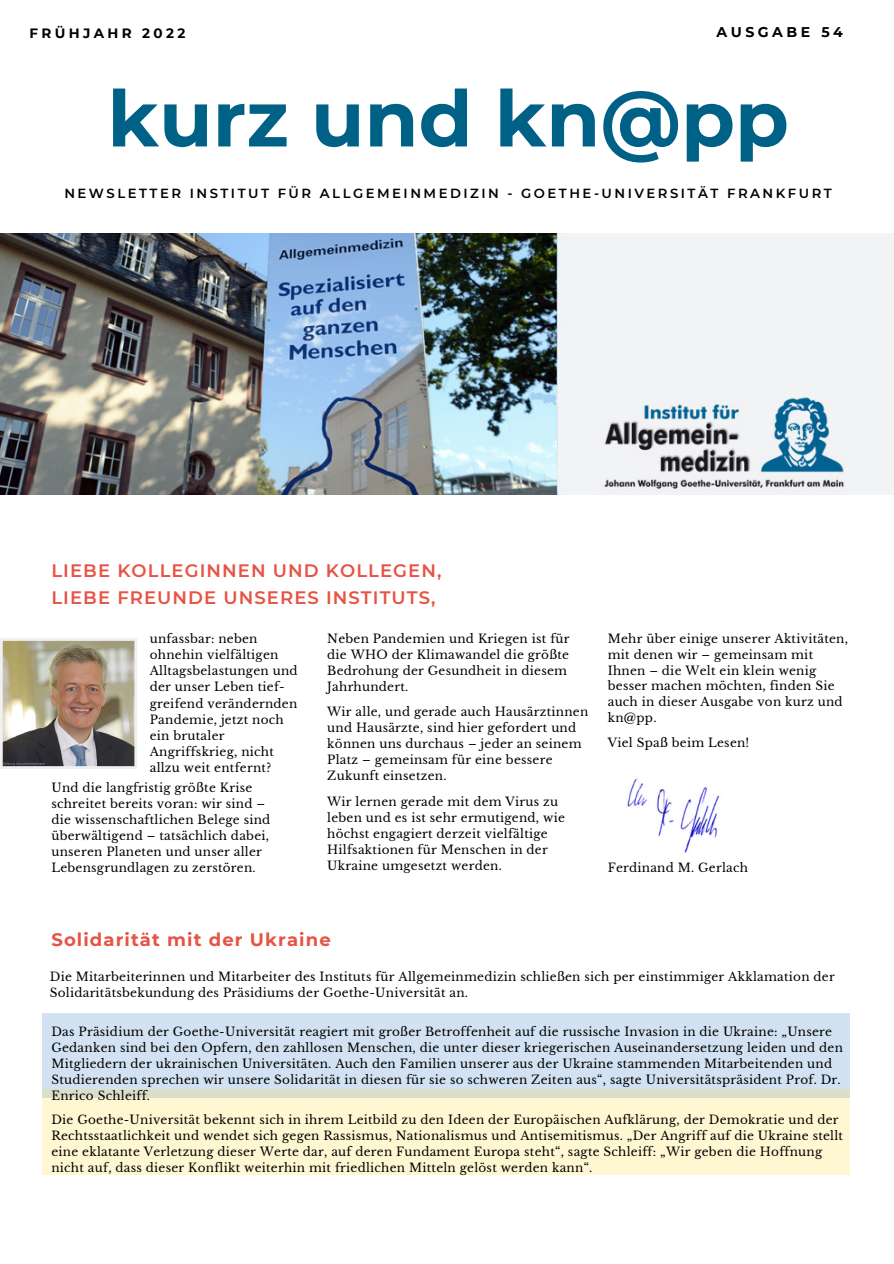
<style>
.page{position:relative;width:894px;height:1264px;background:#fff}
.page>*{position:absolute;margin:0;border:0;box-sizing:border-box;transform-origin:0 0}
.t1{font:700 78px "Montserrat";color:#006187}
.t2{font:600 18px "Montserrat";letter-spacing:.06em;color:#e75344}
.t3{font:700 18px "Montserrat";letter-spacing:.06em;color:#e75344}
.t4{font:700 14.1px "Montserrat";letter-spacing:.25em;color:#000}
.t5{font:700 13.5px "Montserrat";letter-spacing:.25em;color:#000}
.t6{font:600 13.2px "Montserrat";letter-spacing:.19em;color:#000}
.t7{font:12px/16px "Libre Baskerville";letter-spacing:.02em;color:#000}
</style>
<div class="page">
<img style="left:0;top:233px;width:893px;height:261px">
<div style="left:42px;top:1013px;width:807px;height:85px;background:#d2e2f3"></div>
<svg style="left:42px;top:1089px;width:807px;height:85px;fill:#fff7d2"></svg>
<img style="left:627px;top:778px;width:93px;height:75px">
<img style="left:0;top:638px;width:137px;height:131px">
<p class="t5" style="left:29px;top:25px;width:158px">FRÜHJAHR 2022</p>
<p class="t4" style="left:716px;top:23px;width:128px">AUSGABE 54</p>
<p class="t1" style="left:107px;top:71px;width:682px">kurz und kn@pp</p>
<p class="t6" style="left:64px;top:185px;width:768px">NEWSLETTER INSTITUT FÜR ALLGEMEINMEDIZIN - GOETHE-UNIVERSITÄT FRANKFURT</p>
<p class="t2" style="left:51px;top:559px;width:391px">LIEBE KOLLEGINNEN UND KOLLEGEN,</p>
<p class="t2" style="left:51px;top:586px;width:385px">LIEBE FREUNDE UNSERES INSTITUTS,</p>
<p class="t7" style="left:150px;top:631px;width:149px">unfassbar: neben ohnehin vielfältigen<br>Alltagsbelastungen und der unser Leben tief&shy;greifend verändernden<br>Pandemie, jetzt noch ein brutaler<br>Angriffskrieg, nicht allzu weit entfernt?</p>
<p class="t7" style="left:51px;top:779px;width:215px">Und die langfristig größte Krise schreitet bereits voran: wir sind –</p>
<p class="t7" style="left:51px;top:811px;width:220px">die wissenschaftlichen Belege sind überwältigend – tatsächlich dabei, unseren Planeten und unser aller Lebensgrundlagen zu zerstören.</p>
<p class="t7" style="left:327px;top:631px;width:244px">Neben Pandemien und Kriegen ist für die WHO der Klimawandel die größte<br>Bedrohung der Gesundheit in diesem<br>Jahrhundert.</p>
<p class="t7" style="left:327px;top:703px;width:262px">Wir alle, und gerade auch Hausärztinnen und Hausärzte, sind hier gefordert und können uns durchaus – jeder an seinem Platz – gemeinsam für eine bessere Zukunft einsetzen.</p>
<p class="t7" style="left:327px;top:793px;width:239px">Wir lernen gerade mit dem Virus zu leben und es ist sehr ermutigend, wie höchst engagiert derzeit vielfältige Hilfsaktionen für Menschen in der Ukraine umgesetzt werden.</p>
<p class="t7" style="left:607px;top:631px;width:242px;line-height:15.6px">Mehr über einige unserer Aktivitäten, mit denen wir – gemeinsam mit<br>Ihnen – die Welt ein klein wenig besser machen möchten, finden Sie auch in dieser Ausgabe von kurz und kn@pp.</p>
<p class="t7" style="left:607px;top:735px;width:143px">Viel Spaß beim Lesen!</p>
<p class="t7" style="left:607px;top:860px;width:142px">Ferdinand M. Gerlach</p>
<p class="t3" style="left:51px;top:928px;width:281px">Solidarität mit der Ukraine</p>
<p class="t7" style="left:50px;top:968px;width:786px">Die Mitarbeiterinnen und Mitarbeiter des Instituts für Allgemeinmedizin schließen sich per einstimmiger Akklamation der<br>Solidaritätsbekundung des Präsidiums der Goethe-Universität an.</p>
<p class="t7" style="left:51px;top:1023px;width:792px">Das Präsidium der Goethe-Universität reagiert mit großer Betroffenheit auf die russische Invasion in die Ukraine: „Unsere Gedanken sind bei den Opfern, den zahllosen Menschen, die unter dieser kriegerischen Auseinandersetzung leiden und den Mitgliedern der ukrainischen Universitäten. Auch den Familien unserer aus der Ukraine stammenden Mitarbeitenden und Studierenden sprechen wir unsere Solidarität in diesen für sie so schweren Zeiten aus“, sagte Universitätspräsident Prof. Dr.<br>Enrico Schleiff.</p>
<p class="t7" style="left:51px;top:1111px;width:793px">Die Goethe-Universität bekennt sich in ihrem Leitbild zu den Ideen der Europäischen Aufklärung, der Demokratie und der Rechtsstaatlichkeit und wendet sich gegen Rassismus, Nationalismus und Antisemitismus. „Der Angriff auf die Ukraine stellt eine eklatante Verletzung dieser Werte dar, auf deren Fundament Europa steht“, sagte Schleiff: „Wir geben die Hoffnung nicht auf, dass dieser Konflikt weiterhin mit friedlichen Mitteln gelöst werden kann“.</p>
</div>
